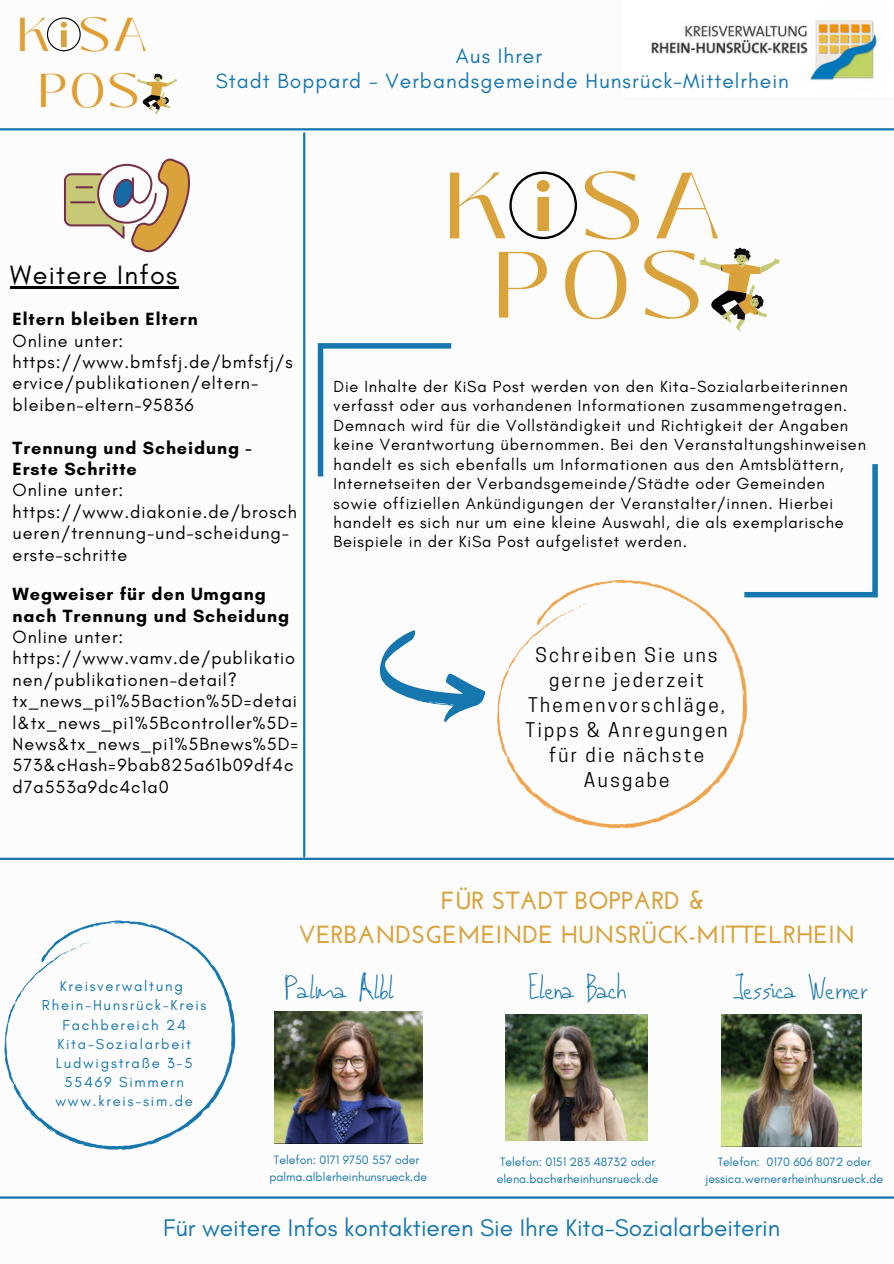
<style>
.page{position:relative;width:894px;height:1264px;background:#fff}
.page>*{position:absolute;margin:0;border:0;box-sizing:border-box;transform-origin:0 0}
.t1{font:93.6px/79.2px "Black Mango";color:#d9a23b;text-align:center}
.t2{font:47.4px/56.2px "Black Mango";color:#e09d32;text-align:center}
.t3{font:39.3px "Aka Acid GR Real Adult";color:#1677af}
.t4{font:27px "Glacial Indifference";letter-spacing:.05em;color:#000}
.t5{font:700 24.75px/33.8px "Josefin Sans";color:#d9a23b;text-align:center}
.t6{font:24.6px "Glacial Indifference";color:#1677af}
.t7{font:21px/24.8px "Glacial Indifference";letter-spacing:.05em;color:#1677af;text-align:center}
.t8{font:18.9px/24.9px "Cooper Hewitt";letter-spacing:.12em;color:#000;text-align:center}
.t9{font:18px/21.5px "Glacial Indifference";letter-spacing:.05em;color:#000}
.t10{font:700 18px/21.5px "Glacial Indifference";letter-spacing:.05em;color:#000}
.t11{font:16.35px/19.5px "Glacial Indifference";letter-spacing:.05em;color:#000}
.t12{font:14.7px/19.2px "Glacial Indifference";letter-spacing:.12em;color:#1677af;text-align:center}
.t13{font:12.3px/16.5px "Glacial Indifference";color:#1677af;text-align:center}
</style>
<div class="page">
<img style="left:274px;top:1011px;width:148px;height:132px">
<img style="left:505px;top:1014px;width:142px;height:126px">
<img style="left:721px;top:1014px;width:140px;height:132px">
<hr style="left:0;top:1196px;width:893px;height:2px;background:#1677af">
<hr style="left:0;top:857px;width:893px;height:3px;background:#1677af">
<hr style="left:303px;top:133px;width:2px;height:723px;background:#1677af">
<svg style="left:699px;top:247px;width:81px;height:84px"></svg>
<div style="left:509px;top:171px;width:68px;height:68px;border:2px solid #000;border-radius:50%"></div>
<svg style="left:536px;top:180px;width:13px;height:51px"></svg>
<svg style="left:318px;top:343px;width:133px;height:133px"></svg>
<svg style="left:746px;top:464px;width:131px;height:133px"></svg>
<svg style="left:497px;top:580px;width:249px;height:248px"></svg>
<svg style="left:4px;top:920px;width:231px;height:230px"></svg>
<svg style="left:379px;top:630px;width:118px;height:93px"></svg>
<img style="left:651px;top:20px;width:226px;height:63px">
<svg style="left:137px;top:73px;width:40px;height:42px"></svg>
<div style="left:47px;top:17px;width:34px;height:34px;border:1px solid #000;border-radius:50%"></div>
<svg style="left:61px;top:22px;width:6px;height:25px"></svg>
<hr style="left:0;top:128px;width:893px;height:2px;background:#1677af">
<svg style="left:64px;top:158px;width:126px;height:94px"></svg>
<hr style="left:70px;top:201px;width:25px;height:2px;background:#752e4a">
<hr style="left:10px;top:286px;width:168px;height:2px;background:#000">
<h2 class="t2" style="left:17px;top:7px;width:132px">K SA<br>POS</h2>
<p class="t7" style="left:216px;top:43px;width:574px">Aus Ihrer<br>Stadt Boppard - Verbandsgemeinde Hunsrück-Mittelrhein</p>
<h3 class="t4" style="left:10px;top:258px;width:168px">Weitere Infos</h3>
<p class="t10" style="left:13px;top:308px;width:186px">Eltern bleiben Eltern</p>
<p class="t9" style="left:13px;top:329px;width:281px">Online unter: https://www.bmfsfj.de/bmfsfj/s ervice/publikationen/eltern&shy;bleiben-eltern-95836</p>
<p class="t10" style="left:13px;top:436px;width:240px">Trennung und Scheidung -<br>Erste Schritte</p>
<p class="t9" style="left:13px;top:479px;width:286px">Online unter: https://www.diakonie.de/brosch ueren/trennung-und-scheidung&shy;erste-schritte</p>
<p class="t10" style="left:13px;top:583px;width:278px">Wegweiser für den Umgang nach Trennung und Scheidung</p>
<p class="t9" style="left:13px;top:626px;width:287px">Online unter: https://www.vamv.de/publikatio nen/publikationen-detail? tx_news_pi1%5Baction%5D=detai l&amp;tx_news_pi1%5Bcontroller%5D=<br>News&amp;tx_news_pi1%5Bnews%5D=<br>573&amp;cHash=9bab825a61b09df4c d7a553a9dc4c1a0</p>
<h1 class="t1" style="left:443px;top:167px;width:278px">K SA<br>POS</h1>
<p class="t11" style="left:333px;top:376px;width:534px">Die Inhalte der KiSa Post werden von den Kita-Sozialarbeiterinnen verfasst oder aus vorhandenen Informationen zusammengetragen.<br>Demnach wird für die Vollständigkeit und Richtigkeit der Angaben keine Verantwortung übernommen. Bei den Veranstaltungshinweisen handelt es sich ebenfalls um Informationen aus den Amtsblättern, Internetseiten der Verbandsgemeinde/Städte oder Gemeinden sowie offiziellen Ankündigungen der Veranstalter/innen. Hierbei handelt es sich nur um eine kleine Auswahl, die als exemplarische Beispiele in der KiSa Post aufgelistet werden.</p>
<p class="t8" style="left:525px;top:645px;width:203px">Schreiben Sie uns gerne jederzeit<br>Themenvorschläge,<br>Tipps &amp; Anregungen für die nächste<br>Ausgabe</p>
<p class="t12" style="left:42px;top:976px;width:166px">Kreisverwaltung<br>Rhein-Hunsrück-Kreis<br>Fachbereich 24<br>Kita-Sozialarbeit<br>Ludwigstraße 3-5<br>55469 Simmern www.kreis-sim.de</p>
<h3 class="t5" style="left:298px;top:886px;width:558px">FÜR STADT BOPPARD &amp;<br>VERBANDSGEMEINDE HUNSRÜCK-MITTELRHEIN</h3>
<h3 class="t3" style="left:284px;top:967px;width:111px">Palma Albl</h3>
<h3 class="t3" style="left:528px;top:967px;width:99px">Elena Bach</h3>
<h3 class="t3" style="left:736px;top:967px;width:133px">Jessica Werner</h3>
<p class="t13" style="left:269px;top:1151px;width:159px">Telefon: 0171 9750 557 oder palma.albl@rheinhunsrueck.de</p>
<p class="t13" style="left:496px;top:1153px;width:163px;text-align:left">Telefon: 0151 283 48732 oder elena.bach@rheinhunsrueck.de</p>
<p class="t13" style="left:705px;top:1153px;width:179px">Telefon: 0170 606 8072 oder jessica.werner@rheinhunsrueck.de</p>
<h3 class="t6" style="left:163px;top:1212px;width:618px">Für weitere Infos kontaktieren Sie Ihre Kita-Sozialarbeiterin</h3>
</div>
